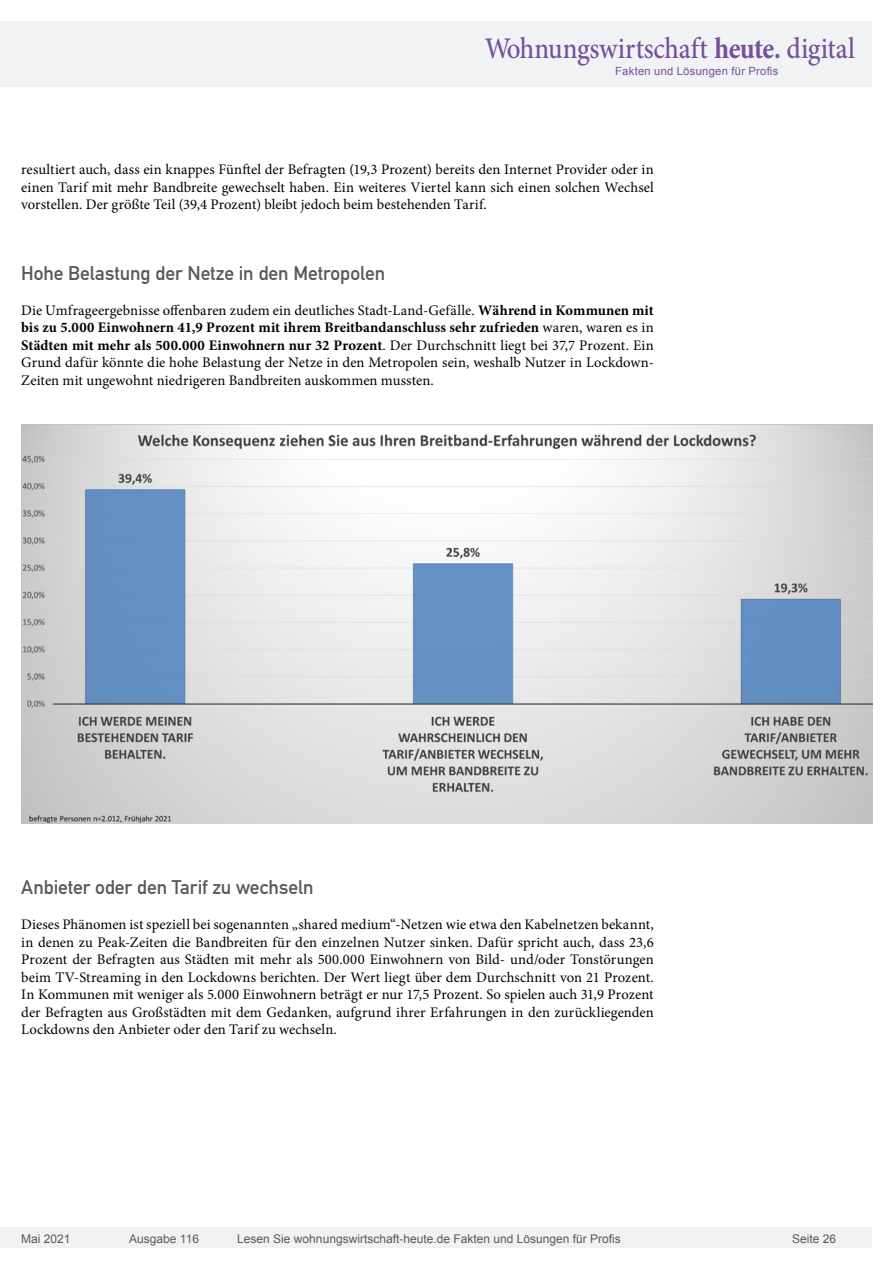
<style>
.page{position:relative;width:893px;height:1263px;background:#fff}
.page>*{position:absolute;margin:0;border:0;box-sizing:border-box;transform-origin:0 0}
.t1{font:500 30px "Minion Pro";letter-spacing:-.005em;color:#76509c;scale:.9 1}
.Überschrift_Grau{font:19.5px "DIN Mittelschrift";letter-spacing:-.005em;color:#595959}
.Fließtext_erste_Zeil{font:14.7px/17.5px "Minion Pro";letter-spacing:.005em;color:#000;text-align:justify}
.t2{font:12px "Arial";color:#595959}
.t3{font:11.25px "Arial";letter-spacing:.025em;color:#76509c}
.s1{font-weight:700}
</style>
<div class="page">
<div style="left:0;top:1227px;width:872px;height:20px;background:#f1f2f3"></div>
<div style="left:0;top:21px;width:872px;height:66px;background:#f1f2f3"></div>
<img style="left:21px;top:424px;width:851px;height:400px">
<h1 class="t1" style="left:485px;top:28px;width:413px">Wohnungswirtschaft <span class="s1">heute.</span> digital</h1>
<p class="t3" style="left:615px;top:63px;width:165px">Fakten und Lösungen für Profis</p>
<p class="Fließtext_erste_Zeil" style="left:21px;top:161px;width:634px">resultiert auch, dass ein knappes Fünftel der Befragten (19,3 Prozent) bereits den Internet Provider oder in einen Tarif mit mehr Bandbreite gewechselt haben. Ein weiteres Viertel kann sich einen solchen Wechsel vorstellen. Der größte Teil (39,4 Prozent) bleibt jedoch beim bestehenden Tarif.</p>
<p class="Überschrift_Grau" style="left:21px;top:261px;width:365px">Hohe Belastung der Netze in den Metropolen</p>
<p class="Fließtext_erste_Zeil" style="left:21px;top:301px;width:634px">Die Umfrageergebnisse offenbaren zudem ein deutliches Stadt-Land-Gefälle. <span class="s1">Während in Kommunen mit bis zu 5.000 Einwohnern 41,9 Prozent mit ihrem Breitbandanschluss sehr zufrieden</span> waren, waren es in <span class="s1">Städten mit mehr als 500.000 Einwohnern nur 32 Prozent</span>. Der Durchschnitt liegt bei 37,7 Prozent. Ein Grund dafür könnte die hohe Belastung der Netze in den Metropolen sein, weshalb Nutzer in Lockdown-Zeiten mit ungewohnt niedrigeren Bandbreiten auskommen mussten.</p>
<p class="Überschrift_Grau" style="left:21px;top:876px;width:294px">Anbieter oder den Tarif zu wechseln</p>
<p class="Fließtext_erste_Zeil" style="left:21px;top:916px;width:634px">Dieses Phänomen ist speziell bei sogenannten „shared medium“-Netzen wie etwa den Kabelnetzen bekannt, in denen zu Peak-Zeiten die Bandbreiten für den einzelnen Nutzer sinken. Dafür spricht auch, dass 23,6<br>Prozent der Befragten aus Städten mit mehr als 500.000 Einwohnern von Bild- und/oder Tonstörungen beim TV-Streaming in den Lockdowns berichten. Der Wert liegt über dem Durchschnitt von 21 Prozent.<br>In Kommunen mit weniger als 5.000 Einwohnern beträgt er nur 17,5 Prozent. So spielen auch 31,9 Prozent der Befragten aus Großstädten mit dem Gedanken, aufgrund ihrer Erfahrungen in den zurückliegenden Lockdowns den Anbieter oder den Tarif zu wechseln.</p>
<p class="t2" style="left:21px;top:1230px;width:51px">Mai 2021</p>
<p class="t2" style="left:129px;top:1230px;width:71px">Ausgabe 116</p>
<p class="t2" style="left:237px;top:1230px;width:385px">Lesen Sie wohnungswirtschaft-heute.de Fakten und Lösungen für Profis</p>
<p class="t2" style="left:792px;top:1231px;width:46px">Seite 26</p>
</div>
